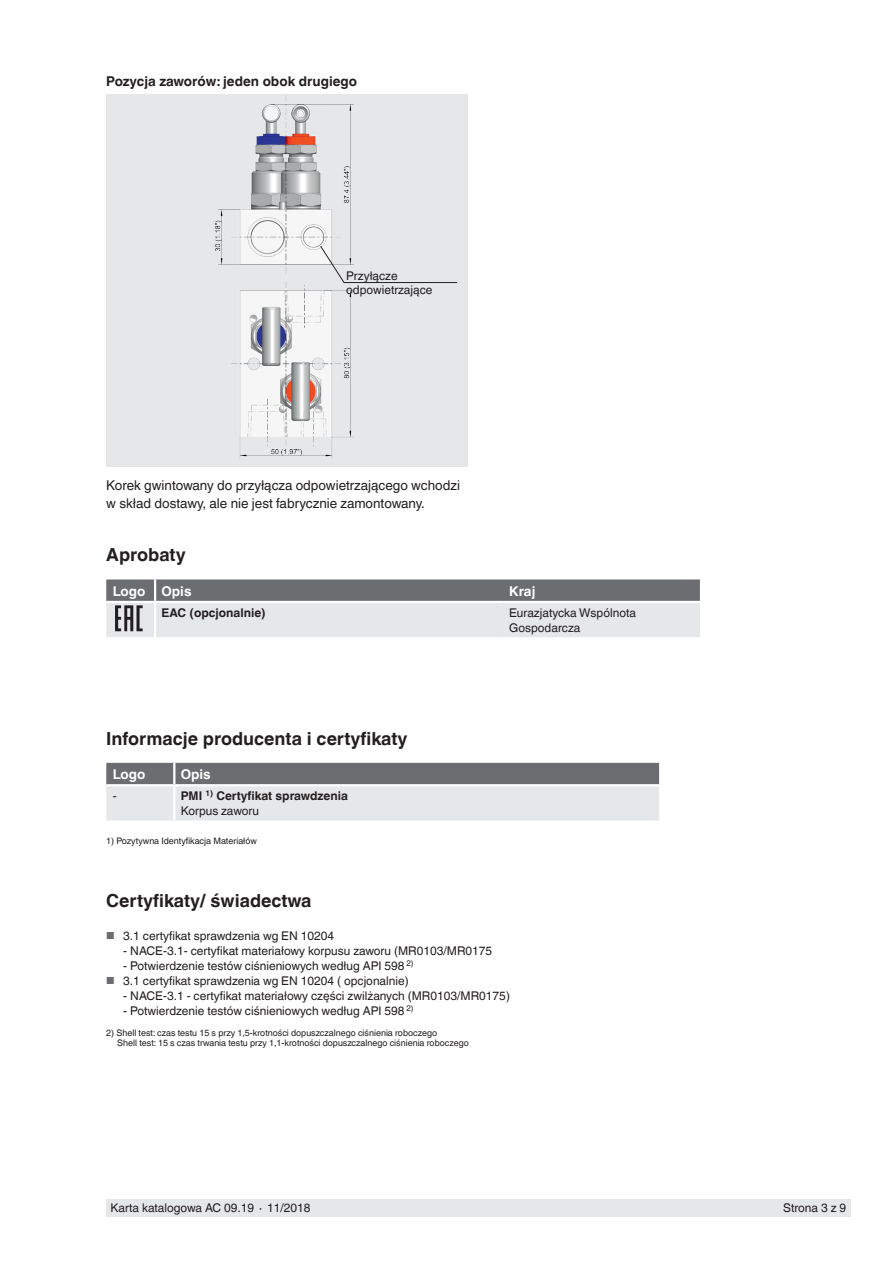
<style>
.page{position:relative;width:893px;height:1263px;background:#fff}
.page>*{position:absolute;margin:0;border:0;box-sizing:border-box;transform-origin:0 0}
.t1{font:700 18px "Helvetica World";color:#231f20}
.t2{font:13.5px/18px "Helvetica World";color:#231f20}
.t3{font:700 13.5px "Helvetica World";color:#231f20}
.t4{font:700 13.5px "Helvetica World";color:#fff}
.t5{font:12px/13.5px "Helvetica World";color:#231f20}
.t6{font:700 12px/15px "Helvetica World";color:#231f20}
.t7{font:9px/10.5px "Helvetica World";color:#231f20}
.s1{font-weight:400}
.s2{font-size:10.2px;color:#6c6d70}
</style>
<div class="page">
<div style="left:106px;top:1199px;width:744px;height:17px;background:#e6e7e9"></div>
<svg style="left:106px;top:763px;width:553px;height:57px;background:#b7b8bb"></svg>
<hr style="left:106px;top:784px;width:68px;height:2px;background:#fff">
<hr style="left:174px;top:784px;width:485px;height:2px;background:#fff">
<hr style="left:173px;top:786px;width:2px;height:34px;background:#fff">
<hr style="left:173px;top:763px;width:2px;height:21px;background:#fff">
<div style="left:106px;top:94px;width:362px;height:372px;background:#e6e7e9"></div>
<img style="left:215px;top:96px;width:138px;height:363px">
<svg style="left:320px;top:245px;width:25px;height:39px"></svg>
<hr style="left:344px;top:282px;width:113px;height:1px;background:#231f20">
<svg style="left:106px;top:579px;width:594px;height:58px;background:#b8b9bb"></svg>
<p class="t3" style="left:106px;top:74px;width:252px">Pozycja zaworów: jeden obok drugiego</p>
<p class="t5" style="left:346px;top:269px;width:88px">Przyłącze odpowietrzające</p>
<p class="t2" style="left:106px;top:477px;width:355px">Korek gwintowany do przyłącza odpowietrzającego wchodzi w skład dostawy, ale nie jest fabrycznie zamontowany.</p>
<h1 class="t1" style="left:106px;top:545px;width:81px">Aprobaty</h1>
<p class="t4" style="left:113px;top:583px;width:80px">Logo Opis</p>
<p class="t4" style="left:509px;top:583px;width:28px">Kraj</p>
<p class="t6" style="left:161px;top:605px;width:106px">EAC (opcjonalnie)</p>
<p class="t5" style="left:509px;top:605px;width:128px;line-height:15px">Eurazjatycka Wspólnota<br>Gospodarcza</p>
<h1 class="t1" style="left:106px;top:728px;width:303px">Informacje producenta i certyfikaty</h1>
<p class="t4" style="left:113px;top:766px;width:34px">Logo</p>
<p class="t4" style="left:181px;top:766px;width:32px">Opis</p>
<p class="t5" style="left:113px;top:789px;width:5px">-</p>
<p class="t6" style="left:181px;top:789px;width:169px">PMI <sup>1)</sup> Certyfikat sprawdzenia<br><span class="s1">Korpus zaworu</span></p>
<p class="t7" style="left:106px;top:835px;width:152px">1) Pozytywna Identyfikacja Materiałów</p>
<h1 class="t1" style="left:106px;top:890px;width:207px">Certyfikaty/ świadectwa</h1>
<p class="t5" style="left:106px;top:929px;width:229px"><span class="s2">■</span> 3.1 certyfikat sprawdzenia wg EN 10204</p>
<p class="t5" style="left:123px;top:944px;width:370px">- NACE-3.1- certyfikat materiałowy korpusu zaworu (MR0103/MR0175</p>
<p class="t5" style="left:123px;top:959px;width:292px">- Potwierdzenie testów ciśnieniowych według API 598 <sup>2)</sup></p>
<p class="t5" style="left:106px;top:974px;width:304px"><span class="s2">■</span> 3.1 certyfikat sprawdzenia wg EN 10204 ( opcjonalnie)</p>
<p class="t5" style="left:123px;top:989px;width:388px">- NACE-3.1 - certyfikat materiałowy części zwilżanych (MR0103/MR0175)</p>
<p class="t5" style="left:123px;top:1004px;width:292px">- Potwierdzenie testów ciśnieniowych według API 598 <sup>2)</sup></p>
<p class="t7" style="left:117px;top:1027px;width:353px;text-indent:-11px">2) Shell test: czas testu 15 s przy 1,5-krotności dopuszczalnego ciśnienia roboczego<br>Shell test: 15 s czas trwania testu przy 1,1-krotności dopuszczalnego ciśnienia roboczego</p>
<p class="t5" style="left:111px;top:1201px;width:201px">Karta katalogowa AC 09.19 ∙ 11/2018</p>
<p class="t5" style="left:783px;top:1201px;width:65px">Strona 3 z 9</p>
</div>
